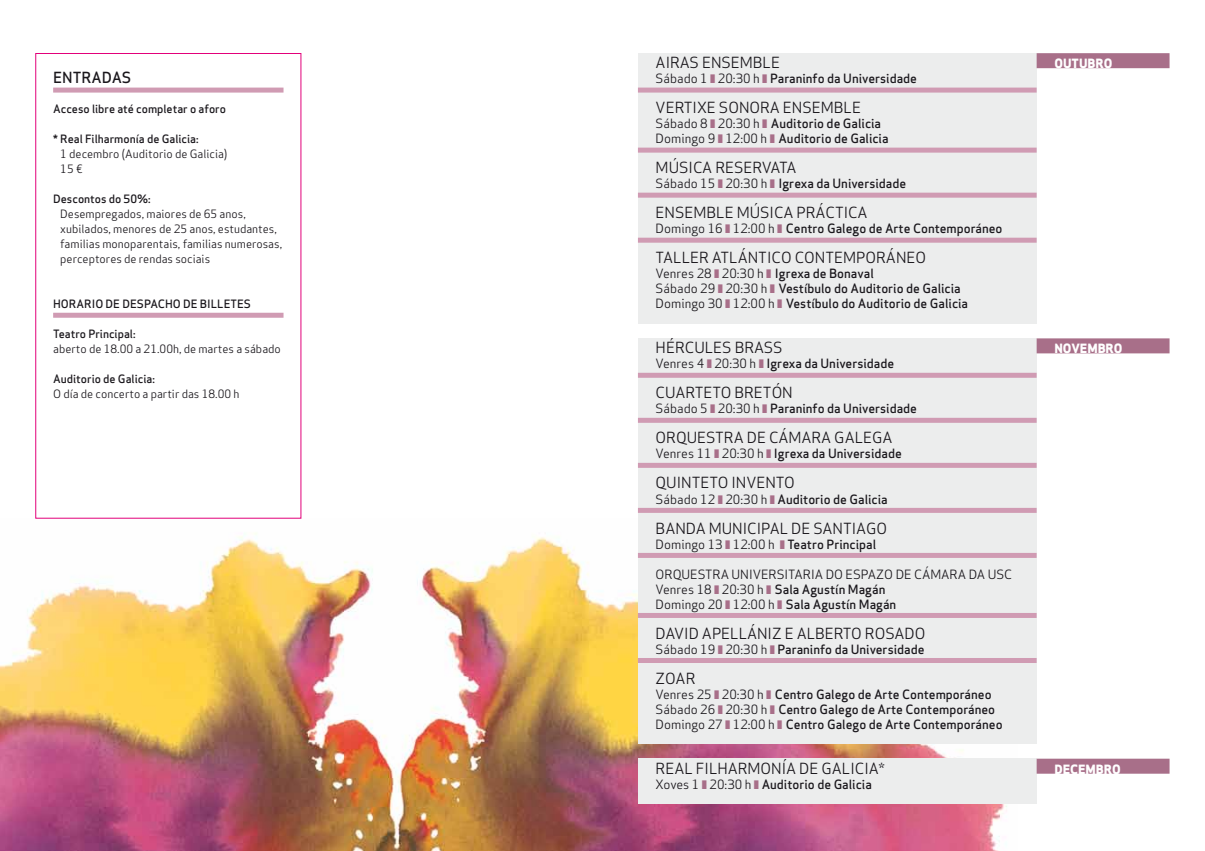
<style>
.page{position:relative;width:1205px;height:851px;background:#fff}
.page>*{position:absolute;margin:0;border:0;box-sizing:border-box;transform-origin:0 0}
.t1{font:15px "Apex Sans Book T";color:#1a171c}
.t2{font:15px "Apex Sans Medium T";color:#1a171c}
.t3{font:12.5px/15px "Apex Sans Medium T";color:#1a171c}
.t4{font:12.5px "Apex Sans Book T";color:#1a171c}
.t5{font:12.5px "Apex Sans Extra Bold T";color:#fff}
.t6{font:11.25px/15px "Apex Sans Book T";color:#1a171c}
.t7{font:11.25px "Apex Sans Medium T";color:#1a171c}
.s1{font-family:"Apex Sans Book T"}
.s2{font-family:"Apex Sans Medium T"}
</style>
<div class="page">
<img style="left:0;top:518px;width:1017px;height:332px">
<div style="left:638px;top:758px;width:398px;height:45px;background:#eceded"></div>
<div style="left:638px;top:338px;width:398px;height:405px;background:#eceded"></div>
<div style="left:638px;top:53px;width:398px;height:270px;background:#eceded"></div>
<div style="left:638px;top:88px;width:398px;height:5px;background:#d09bb3"></div>
<div style="left:638px;top:148px;width:398px;height:5px;background:#d09bb3"></div>
<div style="left:638px;top:193px;width:398px;height:5px;background:#d09bb3"></div>
<div style="left:638px;top:238px;width:398px;height:5px;background:#d09bb3"></div>
<div style="left:638px;top:373px;width:398px;height:5px;background:#d09bb3"></div>
<div style="left:638px;top:418px;width:398px;height:5px;background:#d09bb3"></div>
<div style="left:638px;top:463px;width:398px;height:5px;background:#d09bb3"></div>
<div style="left:638px;top:508px;width:398px;height:5px;background:#d09bb3"></div>
<div style="left:638px;top:553px;width:398px;height:5px;background:#d09bb3"></div>
<div style="left:638px;top:613px;width:398px;height:5px;background:#d09bb3"></div>
<div style="left:638px;top:658px;width:398px;height:5px;background:#d09bb3"></div>
<div style="left:1036px;top:53px;width:133px;height:15px;background:#a86f89"></div>
<div style="left:1036px;top:338px;width:133px;height:15px;background:#a86f89"></div>
<div style="left:1036px;top:758px;width:133px;height:15px;background:#a86f89"></div>
<div style="left:53px;top:88px;width:230px;height:5px;background:#d09bb3"></div>
<div style="left:53px;top:313px;width:230px;height:5px;background:#d09bb3"></div>
<p class="t2" style="left:53px;top:68px;width:80px">ENTRADAS</p>
<p class="t7" style="left:53px;top:102px;width:174px">Acceso libre até completar o aforo</p>
<p class="t7" style="left:53px;top:132px;width:147px">* Real Filharmonía de Galicia:</p>
<p class="t6" style="left:60px;top:146px;width:169px">1 decembro (Auditorio de Galicia)<br>15 €</p>
<p class="t7" style="left:53px;top:192px;width:99px">Descontos do 50%:</p>
<p class="t6" style="left:60px;top:206px;width:223px">Desempregados, maiores de 65 anos, xubilados, menores de 25 anos, estudantes, familias monoparentais, familias numerosas, perceptores de rendas sociais</p>
<p class="t7" style="left:53px;top:297px;width:23px">Horari</p>
<p class="t7" style="left:95px;top:297px;width:35px">o de despach</p>
<p class="t7" style="left:173px;top:297px;width:59px">o de billetes</p>
<p class="t7" style="left:53px;top:327px;width:84px">Teatro Principal:</p>
<p class="t6" style="left:53px;top:341px;width:229px">aberto de 18.00 a 21.00h, de martes a sábado</p>
<p class="t7" style="left:53px;top:372px;width:103px">Auditorio de Galicia:</p>
<p class="t6" style="left:53px;top:386px;width:188px">O día de concerto a partir das 18.00 h</p>
<p class="t1" style="left:656px;top:53px;width:126px">AIRAS ENSEMBLE</p>
<p class="t3" style="left:656px;top:71px;width:263px"><span class="s1">Sábado 1 20:30 h</span> Paraninfo da Universidade</p>
<p class="t1" style="left:656px;top:98px;width:207px">VERTIXE SONORA ENSEMBLE</p>
<p class="t3" style="left:656px;top:116px;width:234px"><span class="s1">Sábado 8 20:30 h</span> Auditorio de Galicia<br><span class="s1">Domingo 9 12:00 h</span> Auditorio de Galicia</p>
<p class="t1" style="left:656px;top:158px;width:142px">MÚSICA RESERVATA</p>
<p class="t3" style="left:656px;top:176px;width:252px"><span class="s1">Sábado 15 20:30 h</span> Igrexa da Universidade</p>
<p class="t1" style="left:656px;top:203px;width:213px">ENSEMBLE MÚSICA PRÁCTICA</p>
<p class="t3" style="left:656px;top:221px;width:348px"><span class="s1">Domingo 16 12:00 h</span> Centro Galego de Arte Contemporáneo</p>
<p class="t1" style="left:656px;top:248px;width:272px">TALLER ATLÁNTICO CONTEMPORÁNEO</p>
<p class="t3" style="left:656px;top:266px;width:314px"><span class="s1">Venres 28 20:30 h</span> Igrexa de Bonaval<br><span class="s1">Sábado 29 20:30 h</span> Vestíbulo do Auditorio de Galicia<br><span class="s1">Domingo 30 12:00 h</span> Vestíbulo do Auditorio de Galicia</p>
<p class="t1" style="left:656px;top:338px;width:128px">HÉRCULES BRASS</p>
<p class="t3" style="left:656px;top:356px;width:240px"><span class="s1">Venres 4 20:30 h</span> Igrexa da Universidade</p>
<p class="t1" style="left:656px;top:383px;width:139px">CUARTETO BRETÓN</p>
<p class="t3" style="left:656px;top:401px;width:263px"><span class="s1">Sábado 5 20:30 h</span> Paraninfo da Universidade</p>
<p class="t1" style="left:656px;top:428px;width:238px">ORQUESTRA DE CÁMARA GALEGA</p>
<p class="t3" style="left:656px;top:446px;width:248px"><span class="s1">Venres 11 20:30 h</span> Igrexa da Universidade</p>
<p class="t1" style="left:656px;top:473px;width:141px">QUINTETO INVENTO</p>
<p class="t3" style="left:656px;top:491px;width:234px"><span class="s1">Sábado 12 20:30 h</span> Auditorio de Galicia</p>
<p class="t1" style="left:656px;top:518px;width:233px">BANDA MUNICIPAL DE SANTIAGO</p>
<p class="t4" style="left:656px;top:536px;width:222px">Domingo 13 12:00 h <span class="s2">Teatro Principal</span></p>
<p class="t4" style="left:656px;top:566px;width:358px">ORQUESTRA UNIVERSITARIA DO ESPAZO DE CÁMARA DA USC</p>
<p class="t3" style="left:656px;top:581px;width:242px"><span class="s1">Venres 18 20:30 h</span> Sala Agustín Magán<br><span class="s1">Domingo 20 12:00 h</span> Sala Agustín Magán</p>
<p class="t1" style="left:656px;top:623px;width:271px">DAVID APELLÁNIZ E ALBERTO ROSADO</p>
<p class="t3" style="left:656px;top:641px;width:270px"><span class="s1">Sábado 19 20:30 h</span> Paraninfo da Universidade</p>
<p class="t1" style="left:656px;top:668px;width:41px">ZOAR</p>
<p class="t3" style="left:656px;top:686px;width:348px"><span class="s1">Venres 25 20:30 h</span> Centro Galego de Arte Contemporáneo<br><span class="s1">Sábado 26 20:30 h</span> Centro Galego de Arte Contemporáneo<br><span class="s1">Domingo 27 12:00 h</span> Centro Galego de Arte Contemporáneo</p>
<p class="t1" style="left:656px;top:758px;width:230px">REAL FILHARMONÍA DE GALICIA*</p>
<p class="t3" style="left:656px;top:776px;width:218px"><span class="s1">Xoves 1 20:30 h</span> Auditorio de Galicia</p>
<p class="t5" style="left:1054px;top:55px;width:59px">OUTUBRO</p>
<p class="t5" style="left:1054px;top:340px;width:70px">NOVEMBRO</p>
<p class="t5" style="left:1054px;top:760px;width:68px">DECEMBRO</p>
</div>
